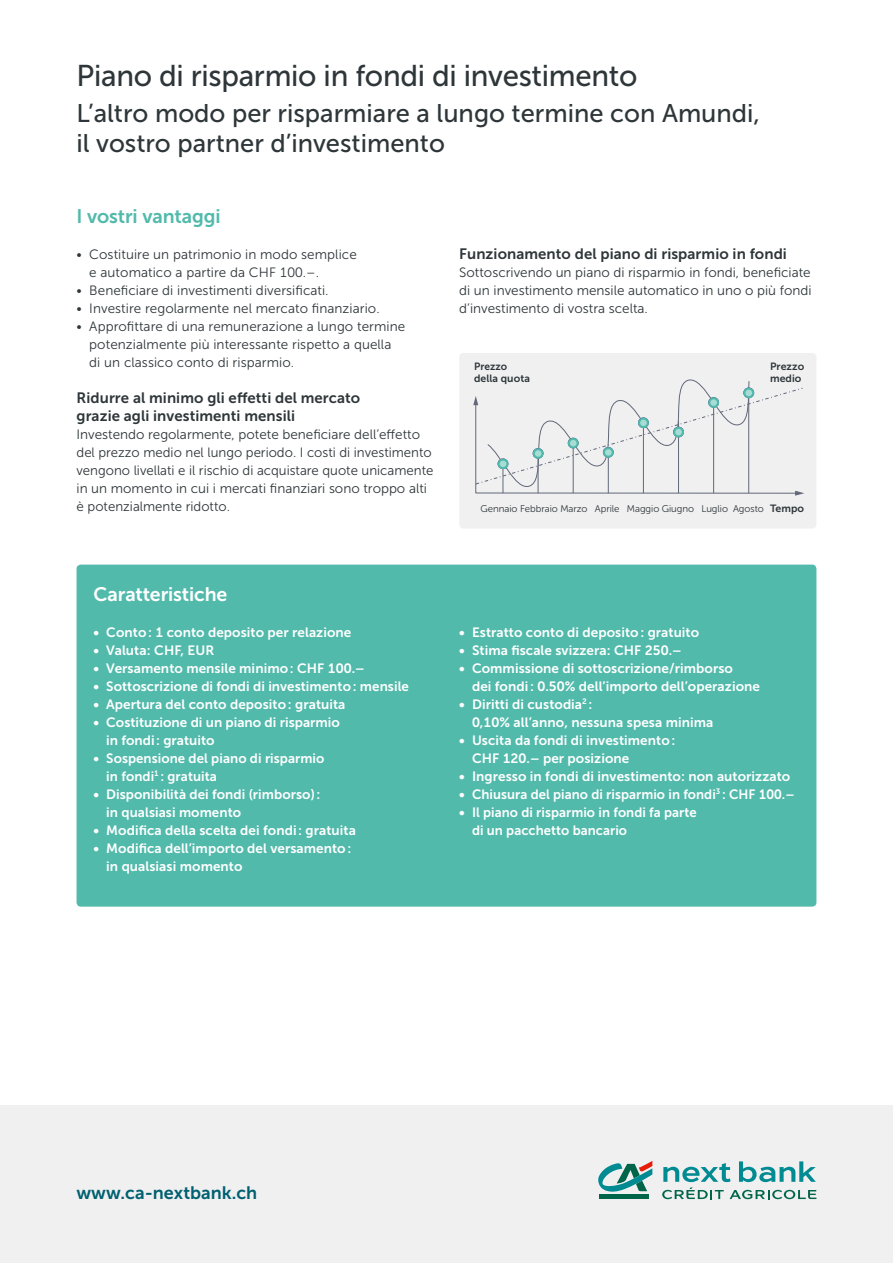
<style>
.page{position:relative;width:893px;height:1263px;background:#fff}
.page>*{position:absolute;margin:0;border:0;box-sizing:border-box;transform-origin:0 0}
.t1{font:30px "Museo Sans 500";letter-spacing:-.01em;color:#2e3639}
.t2{font:25.5px/30px "Museo Sans 500";color:#2e3639}
.t3{font:19.5px "Museo Sans 700";letter-spacing:-.005em;color:#52baab}
.t4{font:19.5px "Museo Sans 700";letter-spacing:-.005em;color:#fff}
.t5{font:18px "Museo Sans 700";color:#006070}
.t6{font:15px/18px "Museo Sans 700";letter-spacing:.005em;color:#2e3639}
.t7{font:13.5px/18px "Museo Sans 700";letter-spacing:.005em;color:#fff}
.t8{font:13.5px/18px "Museo Sans 300";color:#2e3639}
.t9{font:10.5px/12px "Museo Sans 700";letter-spacing:.005em;color:#2e3639}
.t10{font:9.75px "Museo Sans Rounded 300";color:#2e3639}
.s1{font-family:"Museo Sans 700";font-size:10.5px}
</style>
<div class="page">
<div style="left:0;top:1106px;width:893px;height:157px;background:#f0f0f1"></div>
<div style="left:599px;top:1194px;width:50px;height:5px;background:#006549"></div>
<svg style="left:598px;top:1161px;width:54px;height:31px"></svg>
<svg style="left:662px;top:1161px;width:154px;height:38px"></svg>
<div style="left:459px;top:353px;width:357px;height:176px;background:#f0f0f1;border-radius:4px"></div>
<div style="left:77px;top:565px;width:739px;height:342px;background:#52baab;border-radius:4px"></div>
<svg style="left:473px;top:379px;width:331px;height:117px"></svg>
<div style="left:743px;top:387px;width:11px;height:11px;border:2px solid #4c318a;border-radius:50%"></div>
<div style="left:499px;top:460px;width:8px;height:8px;background:#a8ddd5;border-radius:50%"></div>
<div style="left:498px;top:458px;width:10px;height:11px;border:2px solid #52baab;border-radius:50%"></div>
<div style="left:534px;top:449px;width:8px;height:9px;background:#a8ddd5;border-radius:50%"></div>
<div style="left:533px;top:448px;width:11px;height:11px;border:2px solid #52baab;border-radius:50%"></div>
<div style="left:569px;top:439px;width:9px;height:8px;background:#a8ddd5;border-radius:50%"></div>
<div style="left:568px;top:438px;width:11px;height:10px;border:2px solid #52baab;border-radius:50%"></div>
<div style="left:604px;top:448px;width:9px;height:9px;background:#a8ddd5;border-radius:50%"></div>
<div style="left:603px;top:447px;width:11px;height:11px;border:2px solid #52baab;border-radius:50%"></div>
<div style="left:639px;top:419px;width:9px;height:8px;background:#a8ddd5;border-radius:50%"></div>
<div style="left:638px;top:417px;width:11px;height:11px;border:2px solid #52baab;border-radius:50%"></div>
<div style="left:674px;top:428px;width:9px;height:8px;background:#a8ddd5;border-radius:50%"></div>
<div style="left:673px;top:427px;width:11px;height:10px;border:2px solid #52baab;border-radius:50%"></div>
<div style="left:709px;top:398px;width:9px;height:9px;background:#a8ddd5;border-radius:50%"></div>
<div style="left:708px;top:397px;width:11px;height:11px;border:2px solid #52baab;border-radius:50%"></div>
<div style="left:744px;top:389px;width:9px;height:8px;background:#a8ddd5;border-radius:50%"></div>
<div style="left:743px;top:388px;width:11px;height:10px;border:2px solid #52baab;border-radius:50%"></div>
<h1 class="t1" style="left:77px;top:60px;width:562px">Piano di risparmio in fondi di investimento</h1>
<h2 class="t2" style="left:77px;top:99px;width:685px">L’altro modo per risparmiare a lungo termine con Amundi, il vostro partner d’investimento</h2>
<h3 class="t3" style="left:77px;top:205px;width:146px">I vostri vantaggi</h3>
<p class="t8" style="left:89px;top:245px;width:269px;text-indent:-13px">• Costituire un patrimonio in modo semplice e automatico a partire da CHF 100.–.</p>
<p class="t8" style="left:77px;top:281px;width:254px">• Beneficiare di investimenti diversificati.</p>
<p class="t8" style="left:77px;top:299px;width:305px">• Investire regolarmente nel mercato finanziario.</p>
<p class="t8" style="left:89px;top:317px;width:317px;text-indent:-13px">• Approfittare di una remunerazione a lungo termine potenzialmente più interessante rispetto a quella di un classico conto di risparmio.</p>
<p class="t6" style="left:77px;top:388px;width:285px">Ridurre al minimo gli effetti del mercato grazie agli investimenti mensili</p>
<p class="t8" style="left:77px;top:425px;width:358px">Investendo regolarmente, potete beneficiare dell’effetto del prezzo medio nel lungo periodo. I costi di investimento vengono livellati e il rischio di acquistare quote unicamente in un momento in cui i mercati finanziari sono troppo alti è potenzialmente ridotto.</p>
<p class="t6" style="left:459px;top:244px;width:329px">Funzionamento del piano di risparmio in fondi</p>
<p class="t8" style="left:459px;top:263px;width:354px;text-align:justify">Sottoscrivendo un piano di risparmio in fondi, beneficiate di un investimento mensile automatico in uno o più fondi d’investimento di vostra scelta.</p>
<p class="t9" style="left:474px;top:361px;width:57px">Prezzo della quota</p>
<p class="t9" style="left:770px;top:361px;width:36px">Prezzo medio</p>
<p class="t10" style="left:480px;top:503px;width:325px">Gennaio Febbraio Marzo Aprile Maggio Giugno Luglio Agosto <span class="s1">Tempo</span></p>
<h3 class="t4" style="left:94px;top:583px;width:135px">Caratteristiche</h3>
<p class="t7" style="left:94px;top:623px;width:259px">• Conto : 1 conto deposito per relazione</p>
<p class="t7" style="left:94px;top:641px;width:122px">• Valuta: CHF, EUR</p>
<p class="t7" style="left:94px;top:659px;width:273px">• Versamento mensile minimo : CHF 100.–</p>
<p class="t7" style="left:94px;top:677px;width:317px">• Sottoscrizione di fondi di investimento : mensile</p>
<p class="t7" style="left:94px;top:695px;width:253px">• Apertura del conto deposito : gratuita</p>
<p class="t7" style="left:106px;top:713px;width:235px;text-indent:-13px">• Costituzione di un piano di risparmio in fondi : gratuito</p>
<p class="t7" style="left:106px;top:749px;width:220px;text-indent:-13px">• Sospensione del piano di risparmio in fondi<sup>1</sup> : gratuita</p>
<p class="t7" style="left:106px;top:785px;width:216px;text-indent:-13px">• Disponibilità dei fondi (rimborso) : in qualsiasi momento</p>
<p class="t7" style="left:94px;top:821px;width:264px">• Modifica della scelta dei fondi : gratuita</p>
<p class="t7" style="left:106px;top:839px;width:246px;text-indent:-13px">• Modifica dell’importo del versamento : in qualsiasi momento</p>
<p class="t7" style="left:459px;top:623px;width:241px">• Estratto conto di deposito : gratuito</p>
<p class="t7" style="left:459px;top:641px;width:224px">• Stima fiscale svizzera: CHF 250.–</p>
<p class="t7" style="left:472px;top:659px;width:290px;text-indent:-13px">• Commissione di sottoscrizione/rimborso<br>dei fondi : 0.50% dell’importo dell’operazione</p>
<p class="t7" style="left:472px;top:695px;width:243px;text-indent:-13px">• Diritti di custodia<sup>2</sup> :<br>0,10% all’anno, nessuna spesa minima</p>
<p class="t7" style="left:472px;top:731px;width:205px;text-indent:-13px">• Uscita da fondi di investimento :<br>CHF 120.– per posizione</p>
<p class="t7" style="left:459px;top:767px;width:333px">• Ingresso in fondi di investimento: non autorizzato</p>
<p class="t7" style="left:459px;top:785px;width:337px">• Chiusura del piano di risparmio in fondi<sup>3</sup> : CHF 100.–</p>
<p class="t7" style="left:472px;top:803px;width:226px;text-indent:-13px">• Il piano di risparmio in fondi fa parte di un pacchetto bancario</p>
<h3 class="t5" style="left:77px;top:1183px;width:182px">www.ca-nextbank.ch</h3>
</div>
